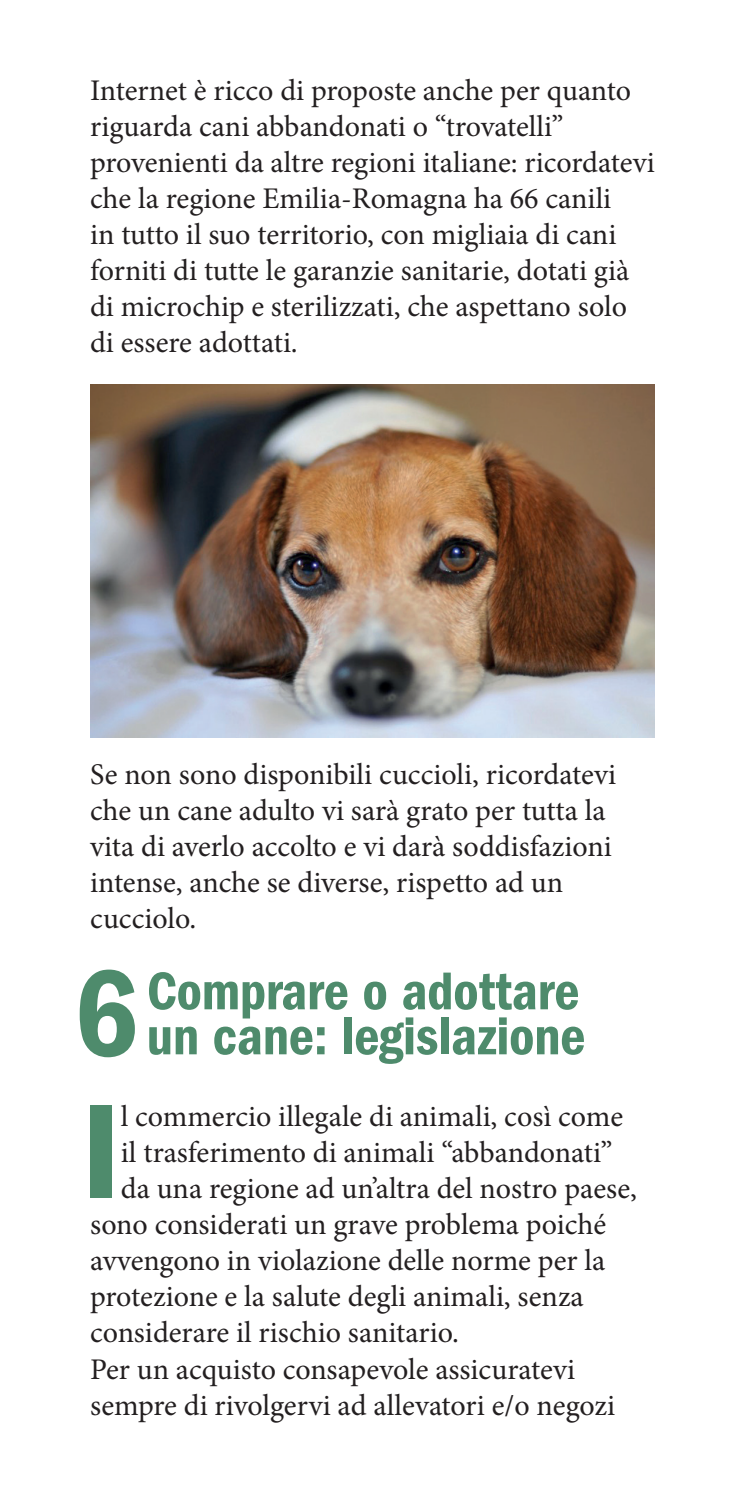
<style>
.page{position:relative;width:745px;height:1489px;background:#fff}
.page>*{position:absolute;margin:0;border:0;box-sizing:border-box;transform-origin:0 0}
.t1{font:900 condensed 133.25px "Frutiger";color:#4e8b6c}
.t2{font:127.5px "ITC Franklin Gothic Std Dm Cd";color:#4e8b6c}
.t3{font:55px/45px "ITC Franklin Gothic Std Dm Cd";letter-spacing:-.005em;color:#4e8b6c}
.t4{font:30px/36px "Minion Pro";color:#231f20}
</style>
<div class="page">
<img style="left:90px;top:384px;width:564px;height:353px">
<p class="t4" style="left:90px;top:72px;width:566px">Internet è ricco di proposte anche per quanto riguarda cani abbandonati o “trovatelli” provenienti da altre regioni italiane: ricordatevi che la regione Emilia-Romagna ha 66 canili<br>in tutto il suo territorio, con migliaia di cani forniti di tutte le garanzie sanitarie, dotati già di microchip e sterilizzati, che aspettano solo di essere adottati.</p>
<p class="t4" style="left:90px;top:756px;width:527px">Se non sono disponibili cuccioli, ricordatevi che un cane adulto vi sarà grato per tutta la vita di averlo accolto e vi darà soddisfazioni intense, anche se diverse, rispetto ad un cucciolo.</p>
<h2 class="t2" style="left:73px;top:940px;width:67px">6</h2>
<h3 class="t3" style="left:147px;top:968px;width:440px">Comprare o adottare un cane: legislazione</h3>
<h1 class="t1" style="left:81px;top:1071px;width:41px">I</h1>
<p class="t4" style="left:121px;top:1098px;width:503px">l commercio illegale di animali, così come</p>
<p class="t4" style="left:121px;top:1134px;width:493px">il trasferimento di animali “abbandonati”</p>
<p class="t4" style="left:121px;top:1170px;width:517px">da una regione ad un’altra del nostro paese,</p>
<p class="t4" style="left:90px;top:1206px;width:517px">sono considerati un grave problema poiché</p>
<p class="t4" style="left:90px;top:1242px;width:516px">avvengono in violazione delle norme per la</p>
<p class="t4" style="left:90px;top:1278px;width:495px">protezione e la salute degli animali, senza</p>
<p class="t4" style="left:90px;top:1314px;width:370px">considerare il rischio sanitario.</p>
<p class="t4" style="left:90px;top:1350px;width:486px">Per un acquisto consapevole assicuratevi</p>
<p class="t4" style="left:90px;top:1386px;width:526px">sempre di rivolgervi ad allevatori e/o negozi</p>
</div>
